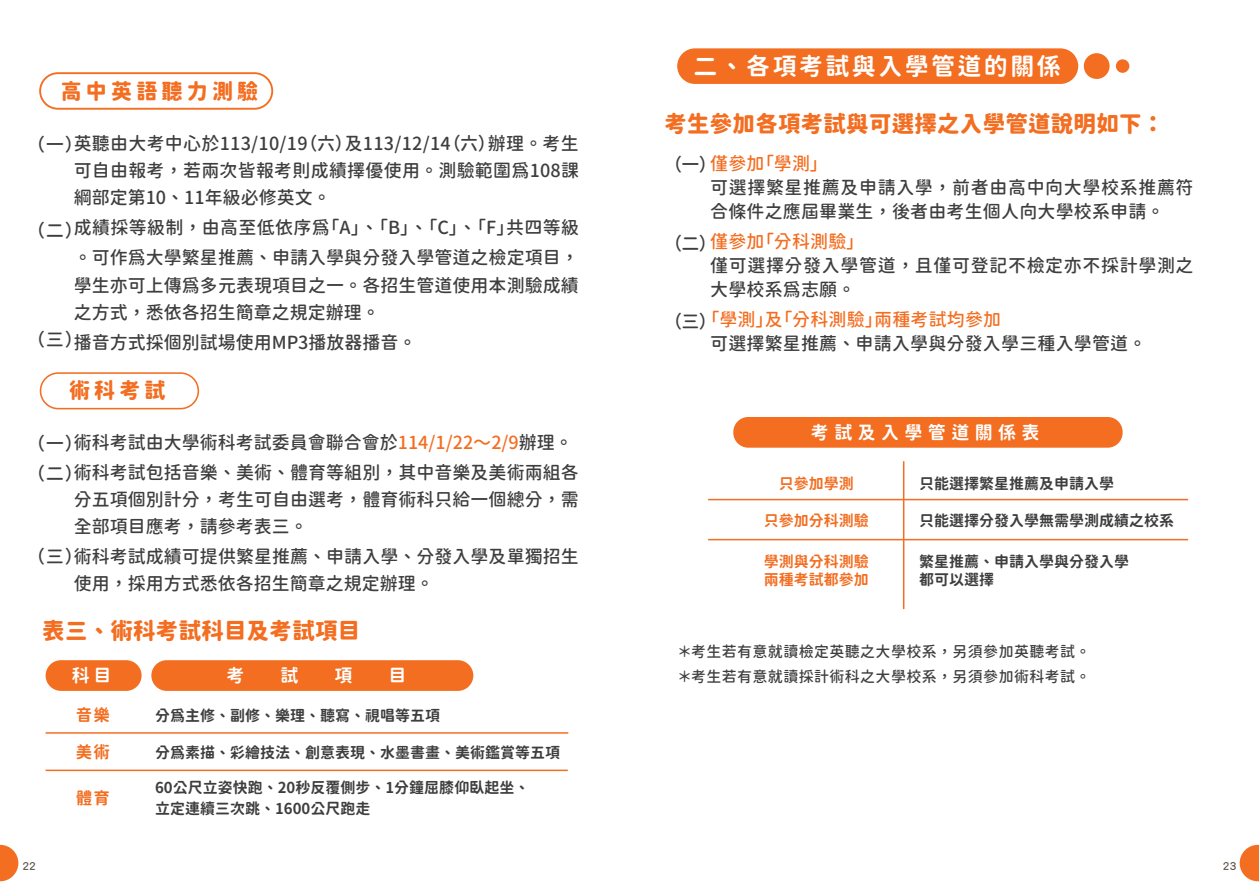
<style>
.page{position:relative;width:1259px;height:893px;background:#fff}
.page>*{position:absolute;margin:0;border:0;box-sizing:border-box;transform-origin:0 0}
.t1{font:24px "Gen Sen Maru Gothic TW Bold TTF";letter-spacing:.1em;color:#fff}
.t2{font:22.5px "Gen Sen Maru Gothic TW Heavy TTF";letter-spacing:.01em;color:#f36e21}
.t3{font:21px "Gen Sen Maru Gothic TW Heavy TTF";letter-spacing:.2em;color:#f36e21}
.t4{font:18px/27px "Gen Sen Maru Gothic TW Medium TTF";color:#3e3e3f}
.t5{font:18px/24px "Gen Sen Maru Gothic TW Medium TTF";letter-spacing:.035em;color:#3e3e3f}
.t6{font:18px "Gen Sen Maru Gothic TW Medium TTF";letter-spacing:.01em;color:#f36e21}
.t7{font:18px "Gen Sen Maru Gothic TW Bold TTF";letter-spacing:.3em;color:#fff}
.t8{font:16.5px "Gen Sen Maru Gothic TW Bold TTF";color:#f36e21}
.t9{font:15px/21px "Gen Sen Maru Gothic TW Bold TTF";color:#3e3e3f}
.t10{font:15px/25.5px "Gen Sen Maru Gothic TW Medium TTF";letter-spacing:.025em;color:#3e3e3f}
.t11{font:15px/18px "Gen Sen Maru Gothic TW Bold TTF";color:#f36e21}
.t12{font:12px "DF Yuan Std W7";color:#4e4334}
.s1{color:#f36e21}
</style>
<div class="page">
<svg style="left:0;top:845px;width:18px;height:36px"></svg>
<svg style="left:1239px;top:845px;width:20px;height:36px"></svg>
<hr style="left:46px;top:732px;width:522px;height:2px;background:#f36e21">
<hr style="left:46px;top:770px;width:522px;height:1px;background:#f36e21">
<div style="left:46px;top:660px;width:96px;height:31px;background:#f36e21;border-radius:15px"></div>
<div style="left:151px;top:660px;width:322px;height:31px;background:#f36e21;border-radius:15px"></div>
<div style="left:40px;top:372px;width:159px;height:37px;border:2px solid #f36e21;border-radius:18px"></div>
<div style="left:39px;top:72px;width:234px;height:38px;border:2px solid #f36e21;border-radius:18px"></div>
<hr style="left:708px;top:499px;width:480px;height:1px;background:#f36e21">
<hr style="left:903px;top:461px;width:1px;height:148px;background:#f36e21">
<hr style="left:708px;top:539px;width:480px;height:1px;background:#f36e21">
<div style="left:733px;top:417px;width:389px;height:31px;background:#f36e21;border-radius:15px"></div>
<div style="left:1083px;top:53px;width:26px;height:26px;background:#f36e21;border-radius:50%"></div>
<div style="left:1116px;top:59px;width:13px;height:14px;background:#f36e21;border-radius:50%"></div>
<div style="left:677px;top:48px;width:401px;height:36px;background:#f36e21;border-radius:18px"></div>
<p class="t3" style="left:61px;top:79px;width:199px">高中英語聽力測驗</p>
<p class="t4" style="left:74px;top:131px;width:507px;text-align:justify">英聽由大考中心於113/10/19（六）及113/12/14（六）辦理。考生可自由報考，若兩次皆報考則成績擇優使用。測驗範圍為108課綱部定第10、11年級必修英文。</p>
<p class="t4" style="left:74px;top:213px;width:507px;line-height:30px">成績採等級制，由高至低依序為「A」、「B」、「C」、「F」共四等級。可作為大學繁星推薦、申請入學與分發入學管道之檢定項目，</p>
<p class="t4" style="left:74px;top:272px;width:506px">學生亦可上傳為多元表現項目之一。各招生管道使用本測驗成績之方式，悉依各招生簡章之規定辦理。</p>
<p class="t4" style="left:74px;top:329px;width:344px">播音方式採個別試場使用MP3播放器播音。</p>
<p class="t4" style="left:27px;top:131px;width:58px">（一）</p>
<p class="t4" style="left:27px;top:217px;width:58px">（二）</p>
<p class="t4" style="left:27px;top:326px;width:58px">（三）</p>
<p class="t3" style="left:69px;top:379px;width:98px">術科考試</p>
<p class="t4" style="left:74px;top:428px;width:506px;line-height:30px">術科考試由大學術科考試委員會聯合會於<span class="s1">114/1/22～2/9</span>辦理。術科考試包括音樂、美術、體育等組別，其中音樂及美術兩組各</p>
<p class="t4" style="left:74px;top:486px;width:506px">分五項個別計分，考生可自由選考，體育術科只給一個總分，需全部項目應考，請參考表三。</p>
<p class="t4" style="left:74px;top:543px;width:506px">術科考試成績可提供繁星推薦、申請入學、分發入學及單獨招生使用，採用方式悉依各招生簡章之規定辦理。</p>
<p class="t4" style="left:27px;top:428px;width:58px;line-height:30.5px">（一）（二）</p>
<p class="t4" style="left:27px;top:543px;width:58px">（三）</p>
<p class="t2" style="left:42px;top:618px;width:319px">表三、術科考試科目及考試項目</p>
<p class="t7" style="left:72px;top:666px;width:41px">科目</p>
<p class="t8" style="left:76px;top:705px;width:36px">音樂</p>
<p class="t9" style="left:155px;top:705px;width:286px">分為主修、副修、樂理、聽寫、視唱等五項</p>
<p class="t8" style="left:76px;top:742px;width:36px">美術</p>
<p class="t9" style="left:155px;top:742px;width:406px">分為素描、彩繪技法、創意表現、水墨書畫、美術鑑賞等五項</p>
<p class="t8" style="left:76px;top:788px;width:36px">體育</p>
<p class="t9" style="left:155px;top:777px;width:376px">60公尺立姿快跑、20秒反覆側步、1分鐘屈膝仰臥起坐、立定連續三次跳、1600公尺跑走</p>
<p class="t7" style="left:226px;top:666px;width:19px">考</p>
<p class="t7" style="left:280px;top:666px;width:19px">試</p>
<p class="t7" style="left:334px;top:666px;width:19px">項</p>
<p class="t7" style="left:388px;top:666px;width:19px">目</p>
<h1 class="t1" style="left:693px;top:52px;width:369px">二、各項考試與入學管道的關係</h1>
<p class="t2" style="left:664px;top:111px;width:501px">考生參加各項考試與可選擇之入學管道說明如下：</p>
<p class="t6" style="left:710px;top:153px;width:119px">僅參加「學測」</p>
<p class="t5" style="left:710px;top:176px;width:485px">可選擇繁星推薦及申請入學，前者由高中向大學校系推薦符合條件之應屆畢業生，後者由考生個人向大學校系申請。</p>
<p class="t6" style="left:710px;top:231px;width:156px">僅參加「分科測驗」</p>
<p class="t5" style="left:710px;top:254px;width:485px">僅可選擇分發入學管道，且僅可登記不檢定亦不採計學測之大學校系為志願。</p>
<p class="t6" style="left:701px;top:309px;width:301px">「學測」及「分科測驗」兩種考試均參加</p>
<p class="t4" style="left:710px;top:330px;width:438px">可選擇繁星推薦、申請入學與分發入學三種入學管道。</p>
<p class="t4" style="left:664px;top:151px;width:54px">（一）</p>
<p class="t4" style="left:664px;top:230px;width:54px">（二）</p>
<p class="t4" style="left:664px;top:308px;width:54px">（三）</p>
<p class="t7" style="left:811px;top:422px;width:230px">考試及入學管道關係表</p>
<p class="t11" style="left:778px;top:475px;width:76px">只參加學測</p>
<p class="t11" style="left:763px;top:512px;width:106px">只參加分科測驗</p>
<p class="t11" style="left:763px;top:553px;width:106px">學測與分科測驗兩種考試都參加</p>
<p class="t9" style="left:919px;top:553px;width:211px;line-height:18px">繁星推薦、申請入學與分發入學都可以選擇</p>
<p class="t9" style="left:919px;top:474px;width:196px">只能選擇繁星推薦及申請入學</p>
<p class="t9" style="left:919px;top:511px;width:256px">只能選擇分發入學無需學測成績之校系</p>
<p class="t10" style="left:677px;top:639px;width:415px">＊考生若有意就讀檢定英聽之大學校系，另須參加英聽考試。＊考生若有意就讀採計術科之大學校系，另須參加術科考試。</p>
<p class="t12" style="left:22px;top:859px;width:15px">22</p>
<p class="t12" style="left:1223px;top:859px;width:15px">23</p>
</div>
